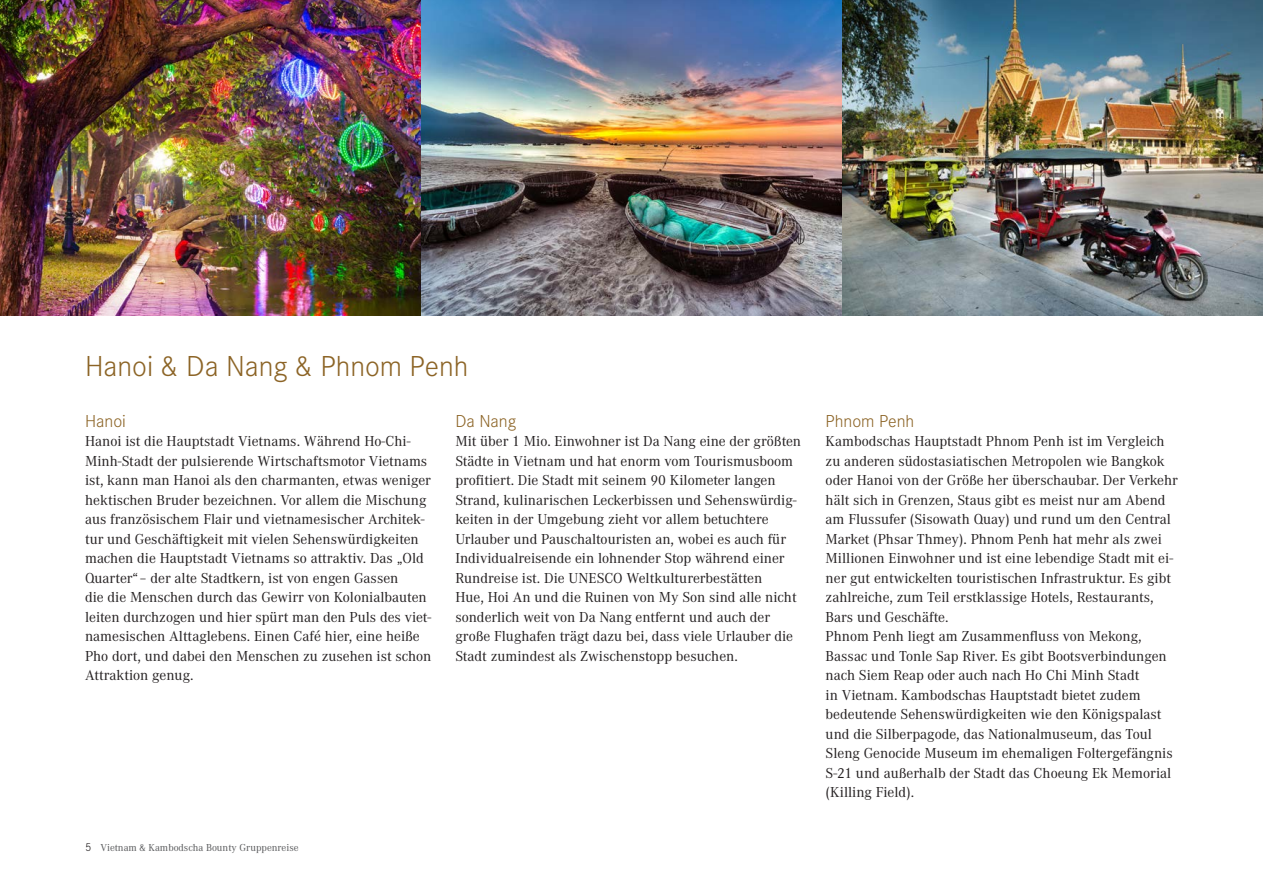
<style>
.page{position:relative;width:1263px;height:893px;background:#fff}
.page>*{position:absolute;margin:0;border:0;box-sizing:border-box;transform-origin:0 0}
.t1{font:300 30px "Corporate S";color:#8c6426}
.t2{font:300 18px "Corporate S";color:#8c6426}
.t3{font:15px/19.5px "Corporate A";color:#231f20}
.t4{font:10.5px "Corporate A";color:#57585a}
.s1{font-family:"Corporate S";font-weight:300;font-size:12px;color:#231f20}
</style>
<div class="page">
<img style="left:0;top:0;width:1263px;height:316px">
<h1 class="t1" style="left:85px;top:349px;width:385px">Hanoi &amp; Da Nang &amp; Phnom Penh</h1>
<p class="t2" style="left:85px;top:410px;width:42px">Hanoi</p>
<p class="t3" style="left:85px;top:432px;width:348px">Hanoi ist die Hauptstadt Vietnams. Während Ho-Chi-Minh-Stadt der pulsierende Wirtschaftsmotor Vietnams ist, kann man Hanoi als den charmanten, etwas weniger hektischen Bruder bezeichnen. Vor allem die Mischung aus französischem Flair und vietnamesischer Architek&shy;tur und Geschäftigkeit mit vielen Sehenswürdigkeiten machen die Hauptstadt Vietnams so attraktiv. Das „Old Quarter“– der alte Stadtkern, ist von engen Gassen<br>die die Menschen durch das Gewirr von Kolonialbauten leiten durchzogen und hier spürt man den Puls des viet&shy;namesischen Alttaglebens. Einen Café hier, eine heiße Pho dort, und dabei den Menschen zu zu sehen ist schon Attraktion genug.</p>
<p class="t2" style="left:455px;top:410px;width:62px">Da Nang</p>
<p class="t3" style="left:455px;top:432px;width:347px">Mit über 1 Mio. Einwohner ist Da Nang eine der größten Städte in Vietnam und hat enorm vom Tourismusboom profitiert. Die Stadt mit seinem 90 Kilometer langen Strand, kulinarischen Leckerbissen und Sehenswürdig&shy;keiten in der Umgebung zieht vor allem betuchtere Urlauber und Pauschaltouristen an, wo bei es auch für Individualreisende ein lohnender Stop während einer Rundreise ist. Die UNESCO Weltkulturerbestätten<br>Hue, Hoi An und die Ruinen von My Son sind alle nicht sonderlich weit von Da Nang entfernt und auch der große Flughafen trägt dazu bei, dass viele Urlauber die Stadt zumindest als Zwischenstopp besuchen.</p>
<p class="t4" style="left:85px;top:842px;width:215px"><span class="s1">5</span> Vietnam &amp; Kambodscha Bounty Gruppenreise</p>
<p class="t2" style="left:826px;top:410px;width:90px">Phnom Penh</p>
<p class="t3" style="left:826px;top:432px;width:354px">Kambodschas Hauptstadt Phnom Penh ist im Vergleich zu anderen südostasiatischen Metropolen wie Bangkok oder Hanoi von der Größe her überschaubar. Der Verkehr hält sich in Grenzen, Staus gibt es meist nur am Abend am Flussufer (Sisowath Quay) und rund um den Central Market (Phsar Thmey). Phnom Penh hat mehr als zwei Millionen Einwohner und ist eine lebendige Stadt mit ei&shy;ner gut entwickelten touristischen Infrastruktur. Es gibt zahlreiche, zum Teil erstklassige Hotels, Restaurants, Bars und Geschäfte.<br>Phnom Penh liegt am Zusammenfluss von Mekong, Bassac und Tonle Sap River. Es gibt Bootsverbindungen nach Siem Reap oder auch nach Ho Chi Minh Stadt<br>in Vietnam. Kambodschas Hauptstadt bietet zudem bedeutende Sehenswürdigkeiten wie den Königspalast und die Silberpagode, das Nationalmuseum, das Toul Sleng Genocide Museum im ehemaligen Foltergefängnis S-21 und außerhalb der Stadt das Choeung Ek Memorial (Killing Field).</p>
</div>
